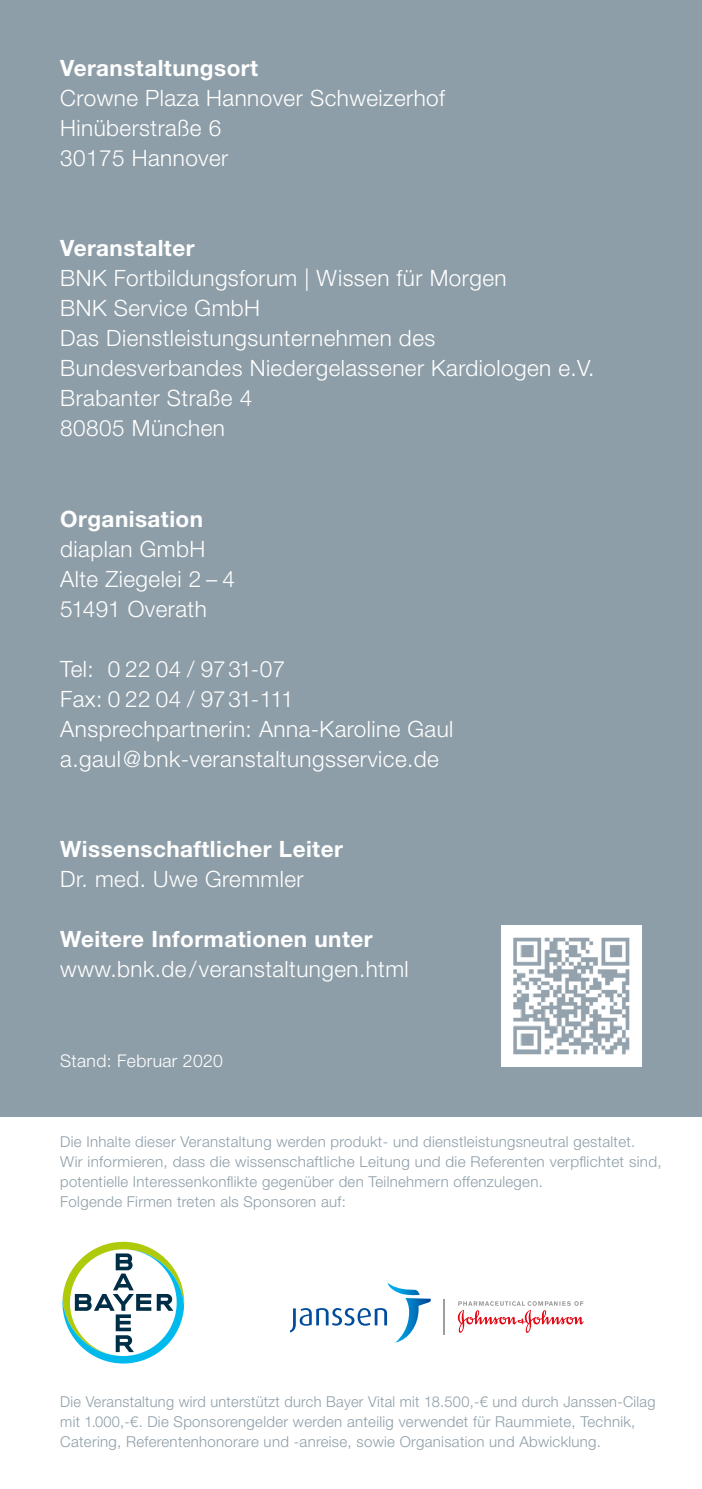
<style>
.page{position:relative;width:702px;height:1489px;background:#fff}
.page>*{position:absolute;margin:0;border:0;box-sizing:border-box;transform-origin:0 0}
.t1{font:300 22.5px/30px "Helvetica Neue LT Std";letter-spacing:.02em;color:#fff}
.t2{font:700 22.5px "Helvetica Neue LT Std";letter-spacing:.02em;color:#fff}
.t3{font:300 17.5px "Helvetica Neue LT Std";letter-spacing:.02em;color:#fff}
.t4{font:300 15px/20px "Helvetica Neue LT Std";letter-spacing:.02em;color:#8e9ea8}
</style>
<div class="page">
<div style="left:0;top:0;width:702px;height:1116px;background:#8e9ea8"></div>
<img style="left:502px;top:925px;width:139px;height:141px">
<svg style="left:62px;top:1241px;width:122px;height:122px"></svg>
<svg style="left:458px;top:1301px;width:125px;height:31px"></svg>
<hr style="left:444px;top:1299px;width:1px;height:35px;background:#9d9d9c">
<svg style="left:290px;top:1282px;width:141px;height:60px"></svg>
<h1 class="t2" style="left:60px;top:54px;width:199px">Veranstaltungsort</h1>
<h1 class="t1" style="left:60px;top:83px;width:386px">Crowne Plaza Hannover Schweizerhof<br>Hinüberstraße 6<br>30175 Hannover</h1>
<h1 class="t2" style="left:60px;top:234px;width:136px">Veranstalter</h1>
<h1 class="t1" style="left:60px;top:263px;width:535px">BNK Fortbildungsforum | Wissen für Morgen<br>BNK Service GmbH<br>Das Dienstleistungsunternehmen des<br>Bundesverbandes Niedergelassener Kardiologen e.V.<br>Brabanter Straße 4<br>80805 München</h1>
<h1 class="t2" style="left:60px;top:504px;width:144px">Organisation</h1>
<h1 class="t1" style="left:60px;top:533px;width:176px">diaplan GmbH<br>Alte Ziegelei 2 – 4<br>51491 Overath</h1>
<h1 class="t1" style="left:60px;top:653px;width:394px">Tel: 0 22 04 / 9731-07<br>Fax: 0 22 04 / 9731-111<br>Ansprechpartnerin: Anna-Karoline Gaul a.gaul@bnk-veranstaltungsservice.de</h1>
<h1 class="t2" style="left:60px;top:834px;width:284px">Wissenschaftlicher Leiter</h1>
<h1 class="t1" style="left:60px;top:863px;width:245px">Dr. med. Uwe Gremmler</h1>
<h1 class="t2" style="left:60px;top:924px;width:314px">Weitere Informationen unter</h1>
<h1 class="t1" style="left:60px;top:953px;width:350px">www.bnk.de/veranstaltungen.html</h1>
<p class="t3" style="left:60px;top:1049px;width:164px">Stand: Februar 2020</p>
<p class="t4" style="left:60px;top:1131px;width:603px">Die Inhalte dieser Veranstaltung werden produkt- und dienstleistungsneutral gestaltet.<br>Wir informieren, dass die wissenschaftliche Leitung und die Referenten verpflichtet sind, potentielle Interessenkonflikte gegenüber den Teilnehmern offenzulegen.<br>Folgende Firmen treten als Sponsoren auf:</p>
<p class="t4" style="left:60px;top:1391px;width:596px">Die Veranstaltung wird unterstützt durch Bayer Vital mit 18.500,-€ und durch Janssen-Cilag mit 1.000,-€. Die Sponsorengelder werden anteilig verwendet für Raummiete, Technik,<br>Catering, Referentenhonorare und -anreise, sowie Organisation und Abwicklung.</p>
</div>
